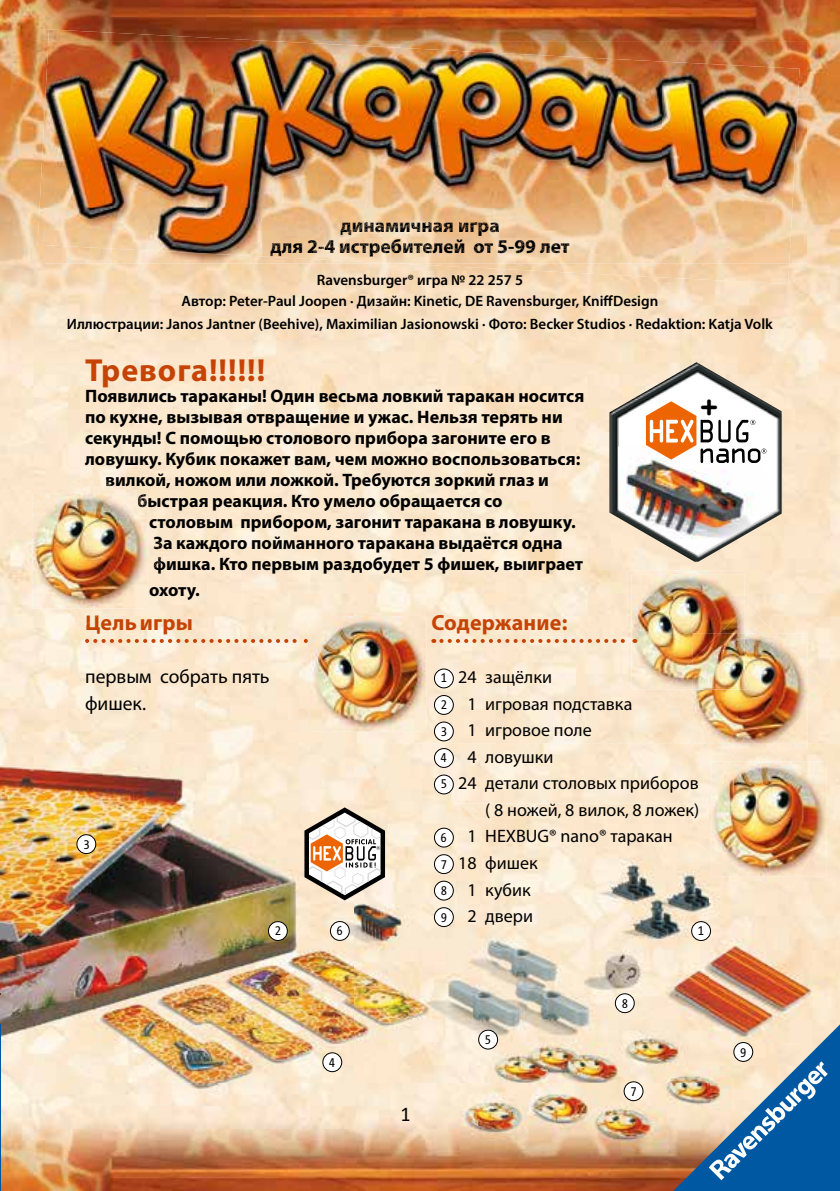
<style>
.page{position:relative;width:840px;height:1191px;background:#fff}
.page>*{position:absolute;margin:0;border:0;box-sizing:border-box;transform-origin:0 0}
.t1{font:700 32px "Myriad Pro";letter-spacing:.03em;color:#c54304}
.t2{font:700 30px "VAG Rounded";color:#000}
.t3{font:700 22px "Myriad Pro";letter-spacing:.01em;color:#c54304}
.t4{font:700 19.6px/20.4px "Myriad Pro";color:#000;text-align:center}
.t5{font:19.6px/26.6px "Myriad Pro";color:#000}
.t6{font:19.6px "The Sans Cd TF5";color:#000}
.t7{font:700 18px "Myriad Pro";color:#000}
.t8{font:18px "Myriad Pro";color:#000}
.t9{font:600 15px/21px "Myriad Pro";color:#000;text-align:center}
.t10{font:13px/26.4px "The Sans Cd TF5";color:#000;text-align:justify}
</style>
<div class="page">
<img style="left:0;top:0;width:839px;height:1191px">
<img style="left:0;top:744px;width:839px;height:406px">
<img style="left:454px;top:803px;width:232px;height:15px">
<svg style="left:672px;top:1024px;width:167px;height:167px;background:#839dae"></svg>
<svg style="left:0;top:995px;width:1px;height:196px"></svg>
<svg style="left:85px;top:639px;width:223px;height:4px"></svg>
<img style="left:311px;top:617px;width:115px;height:114px">
<img style="left:308px;top:613px;width:116px;height:116px">
<img style="left:311px;top:617px;width:113px;height:112px">
<img style="left:32px;top:493px;width:115px;height:115px">
<img style="left:138px;top:494px;width:9px;height:17px">
<img style="left:32px;top:493px;width:29px;height:24px">
<img style="left:61px;top:608px;width:45px;height:22px">
<svg style="left:86px;top:615px;width:11px;height:9px"></svg>
<img style="left:5px;top:517px;width:164px;height:57px">
<img style="left:154px;top:537px;width:13px;height:15px">
<svg style="left:154px;top:557px;width:13px;height:11px"></svg>
<img style="left:61px;top:469px;width:56px;height:24px">
<svg style="left:90px;top:466px;width:6px;height:3px"></svg>
<svg style="left:106px;top:480px;width:8px;height:10px"></svg>
<img style="left:627px;top:570px;width:117px;height:117px">
<img style="left:631px;top:574px;width:113px;height:113px">
<img style="left:773px;top:744px;width:34px;height:4px">
<img style="left:692px;top:744px;width:28px;height:4px">
<img style="left:724px;top:748px;width:45px;height:8px">
<img style="left:664px;top:659px;width:28px;height:57px">
<img style="left:746px;top:605px;width:83px;height:105px">
<img style="left:744px;top:605px;width:2px;height:28px">
<img style="left:719px;top:608px;width:25px;height:25px">
<img style="left:692px;top:633px;width:115px;height:111px">
<img style="left:720px;top:744px;width:53px;height:4px">
<img style="left:692px;top:633px;width:54px;height:56px">
<img style="left:692px;top:633px;width:52px;height:54px">
<img style="left:711px;top:761px;width:115px;height:115px">
<img style="left:686px;top:793px;width:112px;height:103px">
<img style="left:730px;top:750px;width:109px;height:78px">
<img style="left:732px;top:748px;width:35px;height:13px">
<img style="left:740px;top:736px;width:17px;height:8px">
<img style="left:737px;top:744px;width:27px;height:4px">
<img style="left:737px;top:761px;width:18px;height:9px">
<div style="left:434px;top:669px;width:19px;height:19px;background:#fff;border-radius:50%"></div>
<div style="left:434px;top:668px;width:19px;height:20px;border:1px solid #000;border-radius:50%"></div>
<div style="left:434px;top:695px;width:19px;height:19px;background:#fff;border-radius:50%"></div>
<div style="left:434px;top:695px;width:19px;height:19px;border:1px solid #000;border-radius:50%"></div>
<div style="left:434px;top:722px;width:19px;height:19px;background:#fff;border-radius:50%"></div>
<div style="left:434px;top:721px;width:19px;height:20px;border:1px solid #000;border-radius:50%"></div>
<div style="left:434px;top:748px;width:19px;height:19px;background:#fff;border-radius:50%"></div>
<div style="left:434px;top:748px;width:19px;height:19px;border:1px solid #000;border-radius:50%"></div>
<div style="left:434px;top:775px;width:19px;height:19px;background:#fff;border-radius:50%"></div>
<div style="left:434px;top:774px;width:19px;height:20px;border:1px solid #000;border-radius:50%"></div>
<div style="left:434px;top:828px;width:19px;height:19px;background:#fff;border-radius:50%"></div>
<div style="left:434px;top:828px;width:19px;height:19px;border:1px solid #000;border-radius:50%"></div>
<div style="left:434px;top:854px;width:19px;height:19px;background:#fff;border-radius:50%"></div>
<div style="left:434px;top:854px;width:19px;height:20px;border:1px solid #000;border-radius:50%"></div>
<div style="left:434px;top:881px;width:19px;height:19px;background:#fff;border-radius:50%"></div>
<div style="left:434px;top:881px;width:19px;height:19px;border:1px solid #000;border-radius:50%"></div>
<div style="left:434px;top:907px;width:19px;height:19px;background:#fff;border-radius:50%"></div>
<div style="left:434px;top:907px;width:19px;height:20px;border:1px solid #000;border-radius:50%"></div>
<div style="left:691px;top:921px;width:19px;height:19px;background:#fff;border-radius:50%"></div>
<div style="left:691px;top:921px;width:19px;height:19px;border:1px solid #000;border-radius:50%"></div>
<div style="left:268px;top:921px;width:19px;height:19px;background:#fff;border-radius:50%"></div>
<div style="left:268px;top:921px;width:19px;height:19px;border:1px solid #000;border-radius:50%"></div>
<div style="left:77px;top:834px;width:19px;height:19px;background:#fff;border-radius:50%"></div>
<div style="left:77px;top:834px;width:19px;height:20px;border:1px solid #000;border-radius:50%"></div>
<div style="left:323px;top:1052px;width:18px;height:19px;background:#fff;border-radius:50%"></div>
<div style="left:322px;top:1052px;width:20px;height:20px;border:1px solid #000;border-radius:50%"></div>
<div style="left:478px;top:1030px;width:19px;height:19px;background:#fff;border-radius:50%"></div>
<div style="left:478px;top:1030px;width:19px;height:19px;border:1px solid #000;border-radius:50%"></div>
<div style="left:330px;top:921px;width:19px;height:19px;background:#fff;border-radius:50%"></div>
<div style="left:330px;top:921px;width:19px;height:19px;border:1px solid #000;border-radius:50%"></div>
<div style="left:623px;top:1081px;width:19px;height:19px;background:#fff;border-radius:50%"></div>
<div style="left:623px;top:1081px;width:20px;height:20px;border:1px solid #000;border-radius:50%"></div>
<div style="left:615px;top:993px;width:19px;height:19px;background:#fff;border-radius:50%"></div>
<div style="left:614px;top:993px;width:20px;height:20px;border:1px solid #000;border-radius:50%"></div>
<div style="left:733px;top:1042px;width:19px;height:19px;background:#fff;border-radius:50%"></div>
<div style="left:733px;top:1042px;width:19px;height:19px;border:1px solid #000;border-radius:50%"></div>
<svg style="left:441px;top:639px;width:194px;height:4px"></svg>
<svg style="left:304px;top:807px;width:81px;height:93px"></svg>
<img style="left:456px;top:42px;width:350px;height:221px">
<img style="left:48px;top:29px;width:239px;height:13px">
<img style="left:38px;top:125px;width:6px;height:120px">
<img style="left:392px;top:263px;width:396px;height:21px">
<img style="left:44px;top:42px;width:412px;height:166px">
<img style="left:455px;top:51px;width:207px;height:157px">
<img style="left:661px;top:62px;width:138px;height:201px">
<img style="left:44px;top:208px;width:618px;height:55px">
<img style="left:340px;top:222px;width:159px;height:14px">
<img style="left:270px;top:239px;width:299px;height:18px">
<img style="left:609px;top:362px;width:172px;height:200px">
<img style="left:618px;top:447px;width:155px;height:107px">
<svg style="left:645px;top:381px;width:121px;height:82px"></svg>
<p class="t4" style="left:270px;top:215px;width:301px">динамичная игра<br>для 2-4 истребителей от 5-99 лет</p>
<p class="t9" style="left:181px;top:269px;width:478px">Ravensburger® игра № 22 257 5<br>Автор: Peter-Paul Joopen · Дизайн: Kinetic, DE Ravensburger, KniffDesign</p>
<p class="t9" style="left:67px;top:313px;width:707px">Иллюстрации: Janos Jantner (Beehive), Maximilian Jasionowski · Фото: Becker Studios · Redaktion: Katja Volk</p>
<h1 class="t1" style="left:85px;top:349px;width:182px">Тревога!!!!!!</h1>
<p class="t7" style="left:85px;top:384px;width:500px">Появились тараканы! Один весьма ловкий таракан носится</p>
<p class="t7" style="left:85px;top:405px;width:479px">по кухне, вызывая отвращение и ужас. Нельзя терять ни</p>
<p class="t7" style="left:85px;top:426px;width:467px">секунды! С помощью столового прибора загоните его в</p>
<p class="t7" style="left:85px;top:447px;width:496px">ловушку. Кубик покажет вам, чем можно воспользоваться:</p>
<p class="t7" style="left:105px;top:468px;width:445px">вилкой, ножом или ложкой. Требуются зоркий глаз и</p>
<p class="t7" style="left:137px;top:489px;width:367px">быстрая реакция. Кто умело обращается со</p>
<p class="t7" style="left:149px;top:510px;width:428px">столовым прибором, загонит таракана в ловушку.</p>
<p class="t7" style="left:153px;top:531px;width:410px">За каждого пойманного таракана выдаётся одна</p>
<p class="t7" style="left:153px;top:552px;width:431px">фишка. Кто первым раздобудет 5 фишек, выиграет</p>
<p class="t7" style="left:149px;top:578px;width:52px">охоту.</p>
<p class="t3" style="left:85px;top:608px;width:109px">Цель игры</p>
<p class="t3" style="left:431px;top:608px;width:137px">Содержание:</p>
<h2 class="t2" style="left:699px;top:387px;width:19px">+</h2>
<p class="t5" style="left:85px;top:663px;width:186px">первым собрать пять фишек.</p>
<p class="t8" style="left:458px;top:666px;width:95px">24 защёлки</p>
<p class="t8" style="left:467px;top:693px;width:166px">1 игровая подставка</p>
<p class="t8" style="left:467px;top:719px;width:126px">1 игровое поле</p>
<p class="t8" style="left:467px;top:746px;width:87px">4 ловушки</p>
<p class="t8" style="left:458px;top:772px;width:242px">24 детали столовых приборов</p>
<p class="t8" style="left:485px;top:799px;width:215px">( 8 ножей, 8 вилок, 8 ложек)</p>
<p class="t8" style="left:467px;top:825px;width:206px">1 HEXBUG® nano® таракан</p>
<p class="t8" style="left:458px;top:852px;width:81px">18 фишек</p>
<p class="t8" style="left:467px;top:878px;width:65px">1 кубик</p>
<p class="t8" style="left:467px;top:905px;width:67px">2 двери</p>
<p class="t10" style="left:440px;top:665px;width:8px">1<br>2<br>3<br>4<br>5</p>
<p class="t10" style="left:440px;top:824px;width:7px">6<br>7<br>8<br>9</p>
<p class="t10" style="left:84px;top:831px;width:7px">3</p>
<p class="t10" style="left:275px;top:918px;width:7px">2</p>
<p class="t10" style="left:698px;top:918px;width:7px">1</p>
<p class="t10" style="left:337px;top:918px;width:7px">6</p>
<p class="t10" style="left:329px;top:1049px;width:7px">4</p>
<p class="t6" style="left:401px;top:1105px;width:10px">1</p>
<p class="t10" style="left:485px;top:1026px;width:7px">5</p>
<p class="t10" style="left:621px;top:991px;width:7px">8</p>
<p class="t10" style="left:630px;top:1079px;width:7px">7</p>
<p class="t10" style="left:740px;top:1039px;width:7px">9</p>
</div>
